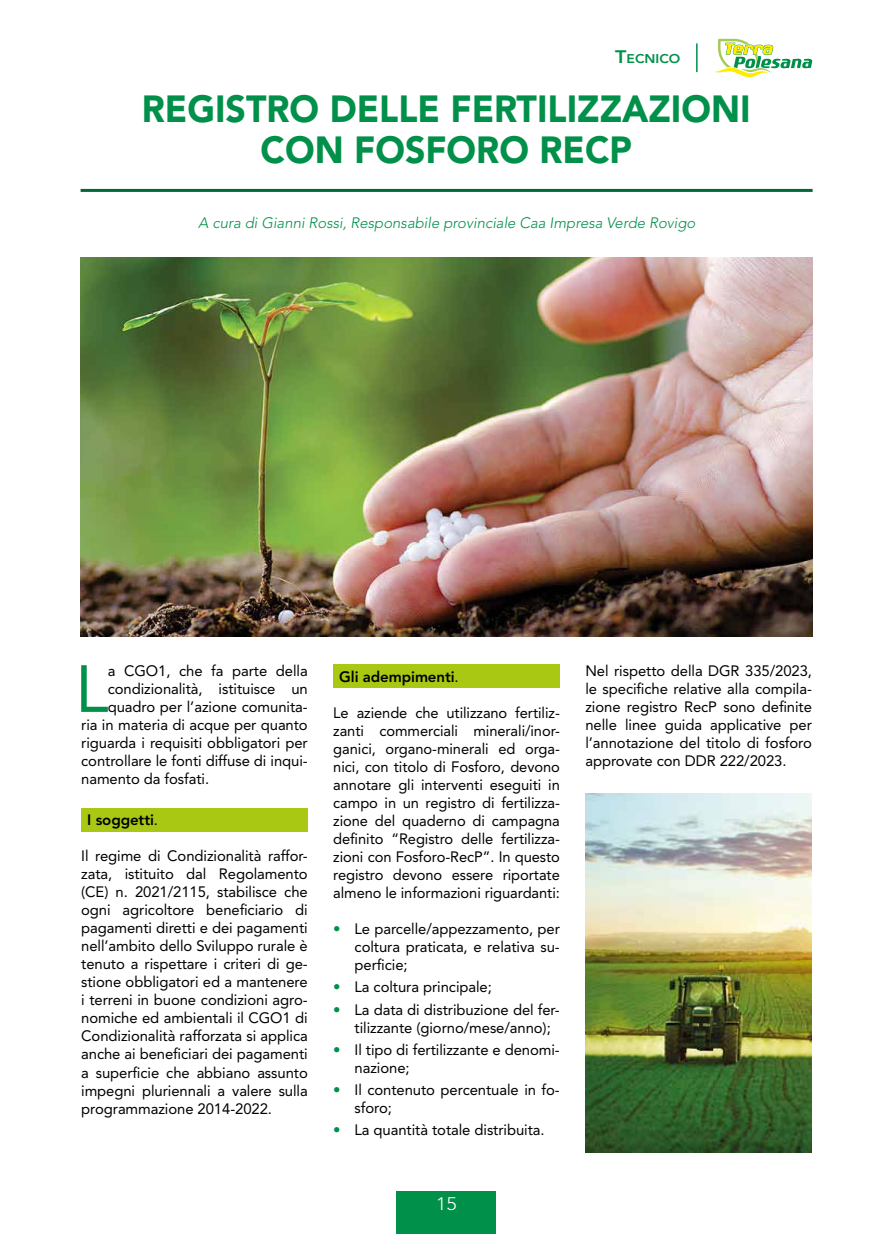
<style>
.page{position:relative;width:893px;height:1234px;background:#fff}
.page>*{position:absolute;margin:0;border:0;box-sizing:border-box;transform-origin:0 0}
.t1{font:65.85px "Avenir LT Std";color:#00904a}
.t2{font:900 37.5px/40.5px "Avenir LT Std";color:#00904a;text-align:center;scale:.95 1}
.t3{font:300 18px "Avenir LT Std";color:#fff;scale:1.1 1}
.t4{font:15px/18px "Avenir LT Std";letter-spacing:-.005em;color:#000;text-align:justify}
.t5{font:italic 300 15px "Avenir LT Std";color:#00904a}
.t6{font:800 15px "Avenir LT Std";letter-spacing:-.005em;color:#000}
.t7{font:800 12.6px "Avenir LT Std";color:#00904a;scale:1.1 1}
.s1{font-size:18px}
.s2{font-weight:400}
.s3{color:#00904a}
</style>
<div class="page">
<div style="left:397px;top:1191px;width:99px;height:42px;background:#00904a"></div>
<hr style="left:696px;top:43px;width:2px;height:29px;background:#00904a">
<svg style="left:714px;top:39px;width:99px;height:39px"></svg>
<hr style="left:81px;top:189px;width:732px;height:3px;background:#006935">
<div style="left:81px;top:807px;width:227px;height:24px;background:#a8c813"></div>
<div style="left:333px;top:664px;width:227px;height:23px;background:#a8c813"></div>
<img style="left:81px;top:257px;width:731px;height:379px">
<img style="left:585px;top:793px;width:227px;height:359px">
<p class="t7" style="left:615px;top:51px;width:61px"><span class="s1">T</span>ECNICO</p>
<h2 class="t2" style="left:142px;top:88px;width:642px">REGISTRO DELLE FERTILIZZAZIONI<br>CON FOSFORO RECP</h2>
<p class="t5" style="left:198px;top:213px;width:499px">A cura di Gianni Rossi, Responsabile provinciale Caa Impresa Verde Rovigo</p>
<h1 class="t1" style="left:75px;top:650px;width:34px">L</h1>
<p class="t4" style="left:108px;top:661px;width:201px">a CGO1, che fa parte della</p>
<p class="t4" style="left:108px;top:679px;width:202px">condizionalità, istituisce un</p>
<p class="t4" style="left:108px;top:697px;width:202px">quadro per l’azione comunita-</p>
<p class="t4" style="left:81px;top:715px;width:228px">ria in materia di acque per quanto</p>
<p class="t4" style="left:81px;top:733px;width:228px">riguarda i requisiti obbligatori per</p>
<p class="t4" style="left:81px;top:751px;width:228px">controllare le fonti diffuse di inqui-</p>
<p class="t4" style="left:81px;top:769px;width:130px">namento da fosfati.</p>
<p class="t6" style="left:87px;top:811px;width:72px">I soggetti<span class="s2">.</span></p>
<p class="t4" style="left:81px;top:847px;width:228px">Il regime di Condizionalità raffor&shy;zata, istituito dal Regolamento (CE) n. 2021/2115, stabilisce che ogni agricoltore beneficiario di pagamenti diretti e dei pagamenti nell’ambito dello Sviluppo rurale è tenuto a rispettare i criteri di ge&shy;stione obbligatori ed a mantenere i terreni in buone condizioni agro&shy;nomiche ed ambientali il CGO1 di Condizionalità rafforzata si applica anche ai beneficiari dei pagamenti a superficie che abbiano assunto impegni pluriennali a valere sulla programmazione 2014-2022.</p>
<p class="t6" style="left:339px;top:667px;width:121px">Gli adempimenti<span class="s2">.</span></p>
<p class="t4" style="left:333px;top:703px;width:228px">Le aziende che utilizzano fertiliz&shy;zanti commerciali minerali/inor&shy;ganici, organo-minerali ed orga&shy;nici, con titolo di Fosforo, devono annotare gli interventi eseguiti in campo in un registro di fertilizza&shy;zione del quaderno di campagna definito “Registro delle fertilizza&shy;zioni con Fosforo-RecP”. In questo registro devono essere riportate almeno le informazioni riguardanti:</p>
<p class="t4" style="left:355px;top:919px;width:207px;text-indent:-21px"><span class="s3">•</span> Le parcelle/appezzamento, per coltura praticata, e relativa su&shy;perficie;</p>
<p class="t4" style="left:333px;top:978px;width:160px"><span class="s3">•</span> La coltura principale;</p>
<p class="t4" style="left:355px;top:1000px;width:207px;text-indent:-21px"><span class="s3">•</span> La data di distribuzione del fer&shy;tilizzante (giorno/mese/anno);</p>
<p class="t4" style="left:355px;top:1040px;width:207px;text-indent:-21px"><span class="s3">•</span> Il tipo di fertilizzante e denomi&shy;nazione;</p>
<p class="t4" style="left:355px;top:1080px;width:207px;text-indent:-21px"><span class="s3">•</span> Il contenuto percentuale in fo&shy;sforo;</p>
<p class="t4" style="left:333px;top:1121px;width:213px"><span class="s3">•</span> La quantità totale distribuita.</p>
<p class="t3" style="left:436px;top:1193px;width:20px">15</p>
<p class="t4" style="left:585px;top:661px;width:228px">Nel rispetto della DGR 335/2023, le specifiche relative alla compila&shy;zione registro RecP sono definite nelle linee guida applicative per l’annotazione del titolo di fosforo approvate con DDR 222/2023.</p>
</div>
